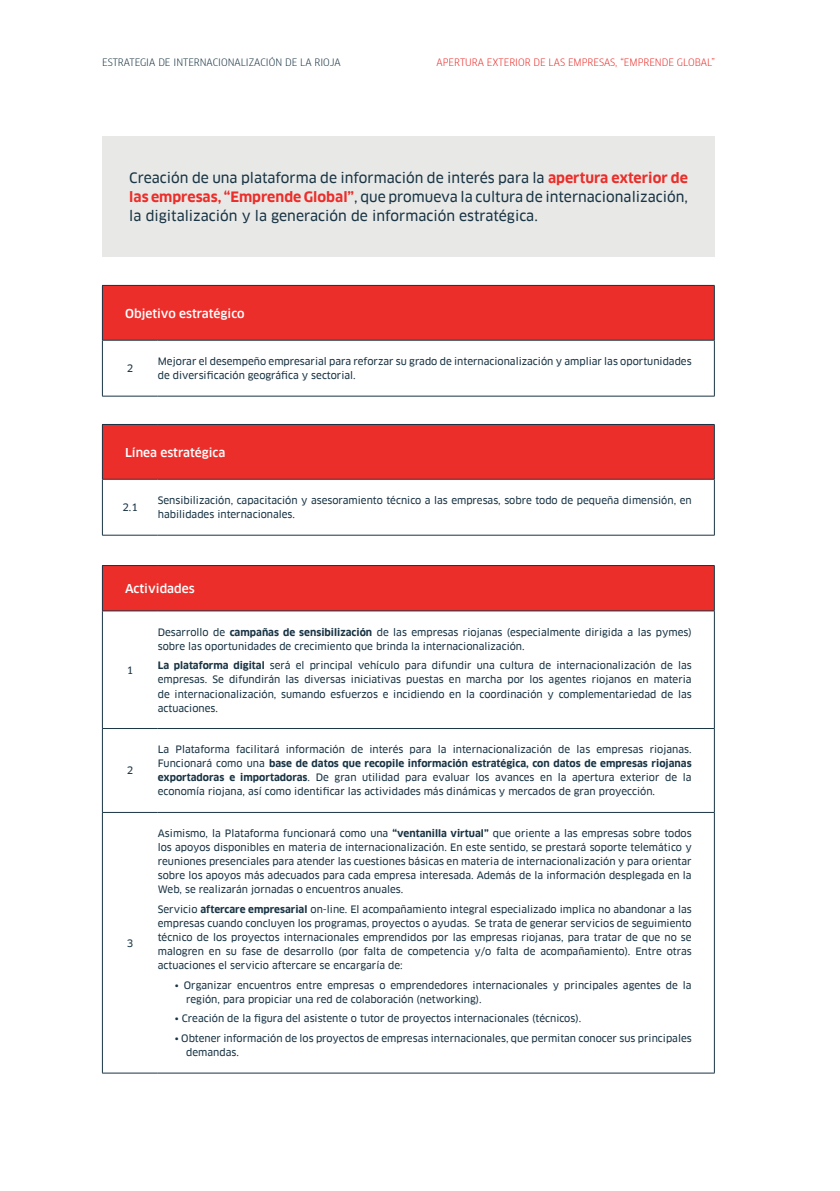
<style>
.page{position:relative;width:840px;height:1191px;background:#fff}
.page>*{position:absolute;margin:0;border:0;box-sizing:border-box;transform-origin:0 0}
.t1{font:14px/19px "Clan Offc Pro News";color:#193444;text-align:justify}
.t2{font:500 12px "Clan Offc Pro";color:#fff}
.t3{font:10px/14px "Clan Offc Pro News";color:#193444}
.Parrafo{font:10px "Clan Offc Pro Narr";color:#eb2e2a}
.t4{font:10px "Clan Offc Pro Narr";color:#193444}
.s1{font-family:"Clan Offc Pro";font-weight:700;color:#eb2e2a}
.s2{font-family:"Clan Offc Pro";font-weight:700}
</style>
<div class="page">
<div style="left:102px;top:565px;width:612px;height:46px;background:#eb2e2a"></div>
<hr style="left:102px;top:565px;width:56px;height:1px;background:#193444">
<hr style="left:102px;top:566px;width:1px;height:44px;background:#193444">
<hr style="left:158px;top:565px;width:556px;height:1px;background:#193444">
<hr style="left:713px;top:566px;width:1px;height:44px;background:#193444">
<hr style="left:102px;top:610px;width:56px;height:1px;background:#193444">
<hr style="left:102px;top:611px;width:1px;height:117px;background:#193444">
<hr style="left:158px;top:610px;width:556px;height:1px;background:#193444">
<hr style="left:713px;top:611px;width:1px;height:117px;background:#193444">
<hr style="left:102px;top:728px;width:56px;height:1px;background:#193444">
<hr style="left:102px;top:728px;width:1px;height:84px;background:#193444">
<hr style="left:158px;top:728px;width:556px;height:1px;background:#193444">
<hr style="left:713px;top:728px;width:1px;height:84px;background:#193444">
<hr style="left:102px;top:812px;width:56px;height:1px;background:#193444">
<hr style="left:102px;top:812px;width:1px;height:260px;background:#193444">
<hr style="left:158px;top:812px;width:556px;height:1px;background:#193444">
<hr style="left:713px;top:812px;width:1px;height:260px;background:#193444">
<hr style="left:102px;top:1072px;width:56px;height:1px;background:#193444">
<hr style="left:158px;top:1072px;width:556px;height:1px;background:#193444">
<div style="left:102px;top:136px;width:612px;height:121px;background:#e8e9e7"></div>
<div style="left:102px;top:285px;width:612px;height:55px;background:#eb2e2a"></div>
<hr style="left:102px;top:285px;width:56px;height:1px;background:#193444">
<hr style="left:102px;top:286px;width:1px;height:54px;background:#193444">
<hr style="left:158px;top:285px;width:556px;height:1px;background:#193444">
<hr style="left:713px;top:286px;width:1px;height:54px;background:#193444">
<hr style="left:102px;top:340px;width:56px;height:1px;background:#193444">
<hr style="left:102px;top:340px;width:1px;height:56px;background:#193444">
<hr style="left:158px;top:340px;width:556px;height:1px;background:#193444">
<hr style="left:713px;top:340px;width:1px;height:56px;background:#193444">
<hr style="left:102px;top:396px;width:56px;height:1px;background:#193444">
<hr style="left:158px;top:396px;width:556px;height:1px;background:#193444">
<div style="left:102px;top:424px;width:612px;height:55px;background:#eb2e2a"></div>
<hr style="left:102px;top:424px;width:56px;height:1px;background:#193444">
<hr style="left:102px;top:425px;width:1px;height:54px;background:#193444">
<hr style="left:158px;top:424px;width:556px;height:1px;background:#193444">
<hr style="left:713px;top:425px;width:1px;height:54px;background:#193444">
<hr style="left:102px;top:479px;width:56px;height:1px;background:#193444">
<hr style="left:102px;top:479px;width:1px;height:56px;background:#193444">
<hr style="left:158px;top:479px;width:556px;height:1px;background:#193444">
<hr style="left:713px;top:479px;width:1px;height:56px;background:#193444">
<hr style="left:102px;top:535px;width:56px;height:1px;background:#193444">
<hr style="left:158px;top:535px;width:556px;height:1px;background:#193444">
<p class="t4" style="left:102px;top:56px;width:240px">ESTRATEGIA DE INTERNACIONALIZACIÓN DE LA RIOJA</p>
<p class="Parrafo" style="left:436px;top:56px;width:280px">APERTURA EXTERIOR DE LAS EMPRESAS, “EMPRENDE GLOBAL”</p>
<p class="t1" style="left:129px;top:168px;width:560px">Creación de una plataforma de información de interés para la <span class="s1">apertura exterior de las empresas, “Emprende Global”</span>, que promueva la cultura de internacionalización, la digitalización y la generación de información estratégica.</p>
<p class="t2" style="left:125px;top:306px;width:121px">Objetivo estratégico</p>
<p class="t3" style="left:127px;top:361px;width:8px">2</p>
<p class="t3" style="left:158px;top:354px;width:535px">Mejorar el desempeño empresarial para reforzar su grado de internacionalización y ampliar las oportunidades de diversificación geográfica y sectorial.</p>
<p class="t2" style="left:125px;top:445px;width:102px">Línea estratégica</p>
<p class="t3" style="left:122px;top:500px;width:17px">2.1</p>
<p class="t3" style="left:158px;top:493px;width:535px">Sensibilización, capacitación y asesoramiento técnico a las empresas, sobre todo de pequeña dimensión, en habilidades internacionales.</p>
<p class="t2" style="left:125px;top:581px;width:71px">Actividades</p>
<p class="t3" style="left:127px;top:663px;width:8px">1</p>
<p class="t3" style="left:127px;top:763px;width:8px">2</p>
<p class="t3" style="left:127px;top:936px;width:8px">3</p>
<p class="t3" style="left:158px;top:625px;width:535px">Desarrollo de <span class="s2">campañas de sensibilización</span> de las empresas riojanas (especialmente dirigida a las pymes) sobre las oportunidades de crecimiento que brinda la internacionalización.</p>
<p class="t3" style="left:158px;top:659px;width:535px;text-align:justify"><span class="s2">La plataforma digital</span> será el principal vehículo para difundir una cultura de internacionalización de las empresas. Se difundirán las diversas iniciativas puestas en marcha por los agentes riojanos en materia de internacionalización, sumando esfuerzos e incidiendo en la coordinación y complementariedad de las actuaciones.</p>
<p class="t3" style="left:158px;top:742px;width:535px;text-align:justify">La Plataforma facilitará información de interés para la internacionalización de las empresas riojanas.<br>Funcionará como una <span class="s2">base de datos que recopile información estratégica, con datos de empresas riojanas exportadoras e importadoras</span>. De gran utilidad para evaluar los avances en la apertura exterior de la economía riojana, así como identificar las actividades más dinámicas y mercados de gran proyección.</p>
<p class="t3" style="left:158px;top:826px;width:535px;text-align:justify">Asimismo, la Plataforma funcionará como una <span class="s2">“ventanilla virtual”</span> que oriente a las empresas sobre todos los apoyos disponibles en materia de internacionalización. En este sentido, se prestará soporte telemático y reuniones presenciales para atender las cuestiones básicas en materia de internacionalización y para orientar sobre los apoyos más adecuados para cada empresa interesada. Además de la información desplegada en la Web, se realizarán jornadas o encuentros anuales.</p>
<p class="t3" style="left:158px;top:902px;width:535px;text-align:justify">Servicio <span class="s2">aftercare empresarial</span> on-line. El acompañamiento integral especializado implica no abandonar a las empresas cuando concluyen los programas, proyectos o ayudas. Se trata de generar servicios de seguimiento técnico de los proyectos internacionales emprendidos por las empresas riojanas, para tratar de que no se malogren en su fase de desarrollo (por falta de competencia y/o falta de acompañamiento). Entre otras actuaciones el servicio aftercare se encargaría de:</p>
<p class="t3" style="left:186px;top:978px;width:506px;text-indent:-11px">• Organizar encuentros entre empresas o emprendedores internacionales y principales agentes de la región, para propiciar una red de colaboración (networking).</p>
<p class="t3" style="left:175px;top:1011px;width:407px">• Creación de la figura del asistente o tutor de proyectos internacionales (técnicos).</p>
<p class="t3" style="left:186px;top:1031px;width:506px;text-indent:-11px">• Obtener información de los proyectos de empresas internacionales, que permitan conocer sus principales demandas.</p>
</div>
